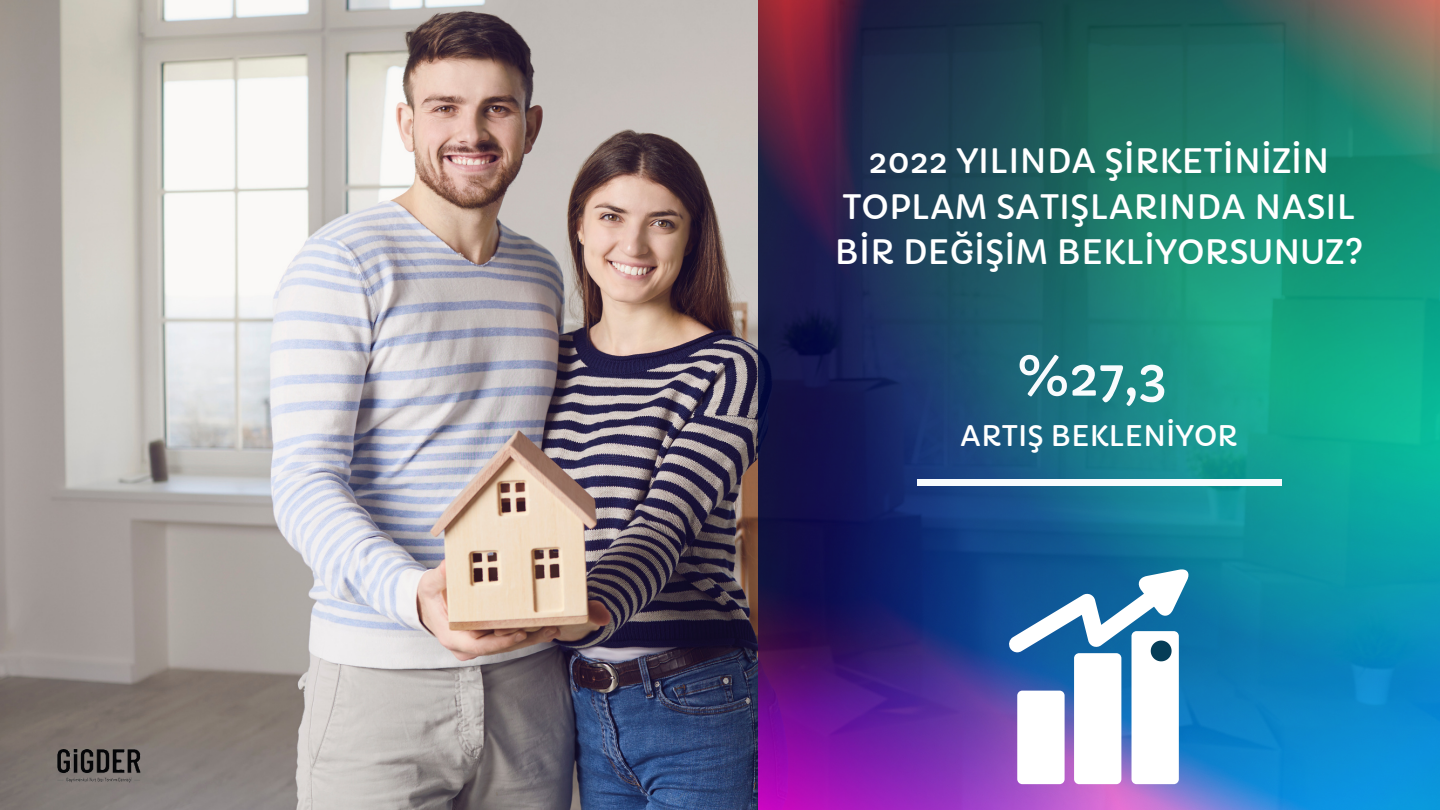
<style>
.page{position:relative;width:1440px;height:810px;background:#fff}
.page>*{position:absolute;margin:0;border:0;box-sizing:border-box;transform-origin:0 0}
.t1{font:51.8px "Capriola";color:#f8fbfd}
.t2{font:33px/45.8px "Capriola";color:#fff;text-align:center}
.t3{font:27.9px "Capriola";color:#fff}
</style>
<div class="page">
<img style="left:0;top:0;width:758px;height:810px">
<img style="left:758px;top:0;width:682px;height:810px">
<div style="left:917px;top:479px;width:365px;height:7px;background:#f8fbfd"></div>
<div style="left:1017px;top:691px;width:48px;height:93px;background:#fff;border-radius:5px"></div>
<div style="left:1074px;top:653px;width:47px;height:131px;background:#fff;border-radius:5px"></div>
<div style="left:1132px;top:631px;width:47px;height:153px;background:#fff;border-radius:5px"></div>
<svg style="left:1008px;top:568px;width:183px;height:93px"></svg>
<img style="left:58px;top:749px;width:82px;height:34px">
<p class="t2" style="left:835px;top:138px;width:531px">2022 YILINDA ŞİRKETİNİZİN<br>TOPLAM SATIŞLARINDA NASIL<br>BİR DEĞİŞİM BEKLİYORSUNUZ?</p>
<h1 class="t1" style="left:1017px;top:345px;width:152px">%27,3</h1>
<p class="t3" style="left:960px;top:419px;width:280px">ARTIŞ BEKLENİYOR</p>
</div>
